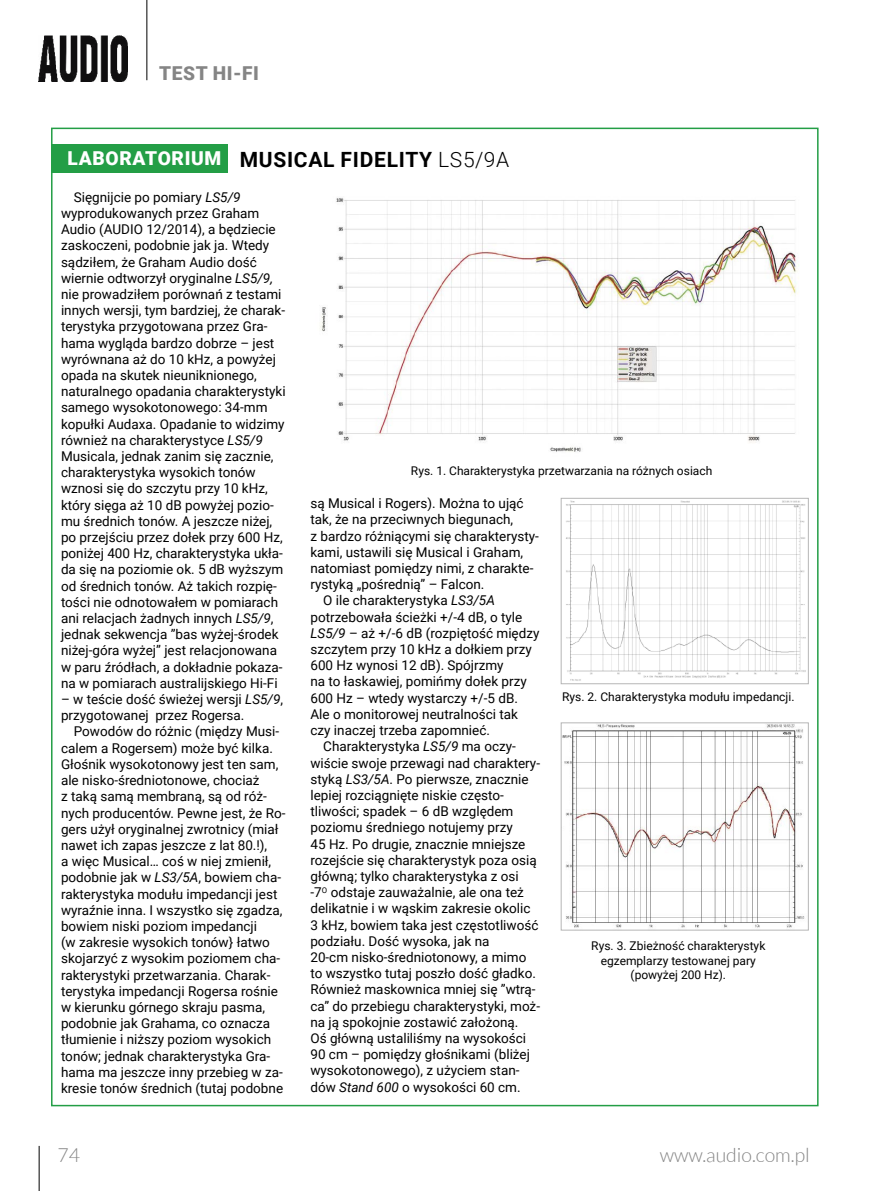
<style>
.page{position:relative;width:893px;height:1191px;background:#fff}
.page>*{position:absolute;margin:0;border:0;box-sizing:border-box;transform-origin:0 0}
.t1{font:700 21px "Roboto";letter-spacing:.035em;color:#000}
.t2{font:300 19.5px "Lato";color:#858585}
.t3{font:900 19.2px "Roboto";letter-spacing:.035em;color:#858585}
.t4{font:13.5px/16.2px "Roboto";color:#000}
.t5{font:12px/14.4px "Roboto";color:#000;text-align:center}
.s1{font-weight:900;font-size:19.2px;color:#fff}
.s2{font-weight:300}
.s3{font-style:italic}
</style>
<div class="page">
<hr style="left:39px;top:1145px;width:1px;height:46px;background:#000">
<hr style="left:147px;top:0;width:1px;height:80px;background:#000">
<img style="left:39px;top:35px;width:89px;height:46px">
<div style="left:51px;top:145px;width:177px;height:28px;background:#239e46"></div>
<img style="left:320px;top:198px;width:479px;height:254px">
<img style="left:566px;top:500px;width:240px;height:181px">
<div style="left:561px;top:498px;width:247px;height:186px;border:1px solid #b6b6b6"></div>
<img style="left:563px;top:724px;width:242px;height:204px">
<div style="left:561px;top:722px;width:247px;height:208px;border:1px solid #b6b6b6"></div>
<h3 class="t3" style="left:159px;top:60px;width:101px">TEST HI-FI</h3>
<h1 class="t1" style="left:67px;top:144px;width:443px"><span class="s1">LABORATORIUM</span> MUSICAL FIDELITY <span class="s2">LS5/9A</span></h1>
<p class="t4" style="left:61px;top:188px;width:226px;text-indent:13px">Sięgnijcie po pomiary <span class="s3">LS5/9 </span>wyprodukowanych przez Graham Audio (AUDIO 12/2014), a będziecie zaskoczeni, podobnie jak ja. Wtedy sądziłem, że Graham Audio dość wiernie odtworzył oryginalne <span class="s3">LS5/9, </span>nie prowadziłem porównań z testami innych wersji, tym bardziej, że charak&shy;terystyka przygotowana przez Gra&shy;hama wygląda bardzo dobrze – jest wyrównana aż do 10 kHz, a powyżej opada na skutek nieuniknionego, naturalnego opadania charakterystyki samego wysokotonowego: 34-mm kopułki Audaxa. Opadanie to widzimy również na charakterystyce <span class="s3">LS5/9<br></span>Musicala, jednak zanim się zacznie, charakterystyka wysokich tonów wznosi się do szczytu przy 10 kHz, który sięga aż 10 dB powyżej pozio&shy;mu średnich tonów. A jeszcze niżej, po przejściu przez dołek przy 600 Hz, poniżej 400 Hz, charakterystyka ukła&shy;da się na poziomie ok. 5 dB wyższym od średnich tonów. Aż takich rozpię&shy;tości nie odnotowałem w pomiarach ani relacjach żadnych innych <span class="s3">LS5/9</span>, jednak sekwencja ”bas wyżej-środek niżej-góra wyżej” jest relacjonowana w paru źródłach, a dokładnie pokaza&shy;na w pomiarach australijskiego Hi-Fi</p>
<p class="t4" style="left:61px;top:690px;width:224px">– w teście dość świeżej wersji <span class="s3">LS5/9</span>, przygotowanej przez Rogersa.</p>
<p class="t4" style="left:61px;top:723px;width:226px;text-indent:13px">Powodów do różnic (między Musi&shy;calem a Rogersem) może być kilka.<br>Głośnik wysokotonowy jest ten sam, ale nisko-średniotonowe, chociaż<br>z taką samą membraną, są od róż&shy;nych producentów. Pewne jest, że Ro&shy;gers użył oryginalnej zwrotnicy (miał nawet ich zapas jeszcze z lat 80.!),<br>a więc Musical… coś w niej zmienił, podobnie jak w <span class="s3">LS3/5A</span>, bowiem cha&shy;rakterystyka modułu impedancji jest wyraźnie inna. I wszystko się zgadza, bowiem niski poziom impedancji<br>(w zakresie wysokich tonów} łatwo skojarzyć z wysokim poziomem cha&shy;rakterystyki przetwarzania. Charak&shy;terystyka impedancji Rogersa rośnie w kierunku górnego skraju pasma, podobnie jak Grahama, co oznacza tłumienie i niższy poziom wysokich tonów; jednak charakterystyka Gra&shy;hama ma jeszcze inny przebieg w za&shy;kresie tonów średnich (tutaj podobne</p>
<p class="t5" style="left:411px;top:463px;width:303px">Rys. 1. Charakterystyka przetwarzania na różnych osiach</p>
<p class="t4" style="left:310px;top:495px;width:215px">są Musical i Rogers). Można to ująć</p>
<p class="t4" style="left:310px;top:511px;width:204px">tak, że na przeciwnych biegunach,</p>
<p class="t4" style="left:310px;top:527px;width:230px">z bardzo różniącymi się charakterysty-</p>
<p class="t4" style="left:310px;top:543px;width:214px">kami, ustawili się Musical i Graham,</p>
<p class="t4" style="left:310px;top:559px;width:224px">natomiast pomiędzy nimi, z charakte-</p>
<p class="t4" style="left:310px;top:576px;width:176px">rystyką „pośrednią” – Falcon.</p>
<p class="t4" style="left:323px;top:592px;width:173px">O ile charakterystyka <span class="s3">LS3/5A</span></p>
<p class="t4" style="left:310px;top:608px;width:213px">potrzebowała ścieżki +/-4 dB, o tyle</p>
<p class="t4" style="left:310px;top:624px;width:231px"><span class="s3">LS5/9</span> – aż +/-6 dB (rozpiętość między</p>
<p class="t4" style="left:310px;top:640px;width:223px">szczytem przy 10 kHz a dołkiem przy</p>
<p class="t4" style="left:310px;top:657px;width:195px">600 Hz wynosi 12 dB). Spójrzmy</p>
<p class="t4" style="left:310px;top:673px;width:218px">na to łaskawiej, pomińmy dołek przy</p>
<p class="t4" style="left:310px;top:689px;width:209px">600 Hz – wtedy wystarczy +/-5 dB.</p>
<p class="t4" style="left:310px;top:705px;width:209px">Ale o monitorowej neutralności tak</p>
<p class="t4" style="left:310px;top:721px;width:181px">czy inaczej trzeba zapomnieć.</p>
<p class="t4" style="left:323px;top:738px;width:194px">Charakterystyka <span class="s3">LS5/9</span> ma oczy-</p>
<p class="t4" style="left:310px;top:754px;width:231px">wiście swoje przewagi nad charaktery-</p>
<p class="t4" style="left:310px;top:770px;width:220px">styką <span class="s3">LS3/5A</span>. Po pierwsze, znacznie</p>
<p class="t4" style="left:310px;top:786px;width:195px">lepiej rozciągnięte niskie często-</p>
<p class="t4" style="left:310px;top:802px;width:204px">tliwości; spadek – 6 dB względem</p>
<p class="t4" style="left:310px;top:819px;width:204px">poziomu średniego notujemy przy</p>
<p class="t4" style="left:310px;top:835px;width:216px">45 Hz. Po drugie, znacznie mniejsze</p>
<p class="t4" style="left:310px;top:851px;width:228px">rozejście się charakterystyk poza osią</p>
<p class="t4" style="left:310px;top:867px;width:210px">główną; tylko charakterystyka z osi</p>
<p class="t4" style="left:310px;top:883px;width:215px">-7<sup>O</sup> odstaje zauważalnie, ale ona też</p>
<p class="t4" style="left:310px;top:900px;width:222px">delikatnie i w wąskim zakresie okolic</p>
<p class="t4" style="left:310px;top:916px;width:230px">3 kHz, bowiem taka jest częstotliwość</p>
<p class="t4" style="left:310px;top:932px;width:181px">podziału. Dość wysoka, jak na</p>
<p class="t4" style="left:310px;top:948px;width:217px">20-cm nisko-średniotonowy, a mimo</p>
<p class="t4" style="left:310px;top:964px;width:227px">to wszystko tutaj poszło dość gładko.</p>
<p class="t4" style="left:310px;top:981px;width:227px">Również maskownica mniej się ”wtrą-</p>
<p class="t4" style="left:310px;top:997px;width:231px">ca” do przebiegu charakterystyki, moż-</p>
<p class="t4" style="left:310px;top:1013px;width:209px">na ją spokojnie zostawić założoną.</p>
<p class="t4" style="left:310px;top:1029px;width:217px">Oś główną ustaliliśmy na wysokości</p>
<p class="t4" style="left:310px;top:1045px;width:221px">90 cm – pomiędzy głośnikami (bliżej</p>
<p class="t4" style="left:310px;top:1062px;width:211px">wysokotonowego), z użyciem stan-</p>
<p class="t4" style="left:310px;top:1078px;width:212px">dów <span class="s3">Stand 600</span> o wysokości 60 cm.</p>
<p class="t5" style="left:562px;top:689px;width:234px">Rys. 2. Charakterystyka modułu impedancji.</p>
<p class="t5" style="left:591px;top:938px;width:176px">Rys. 3. Zbieżność charakterystyk egzemplarzy testowanej pary (powyżej 200 Hz).</p>
<h2 class="t2" style="left:57px;top:1144px;width:24px">74</h2>
<h2 class="t2" style="left:660px;top:1144px;width:151px">www.audio.com.pl</h2>
</div>
